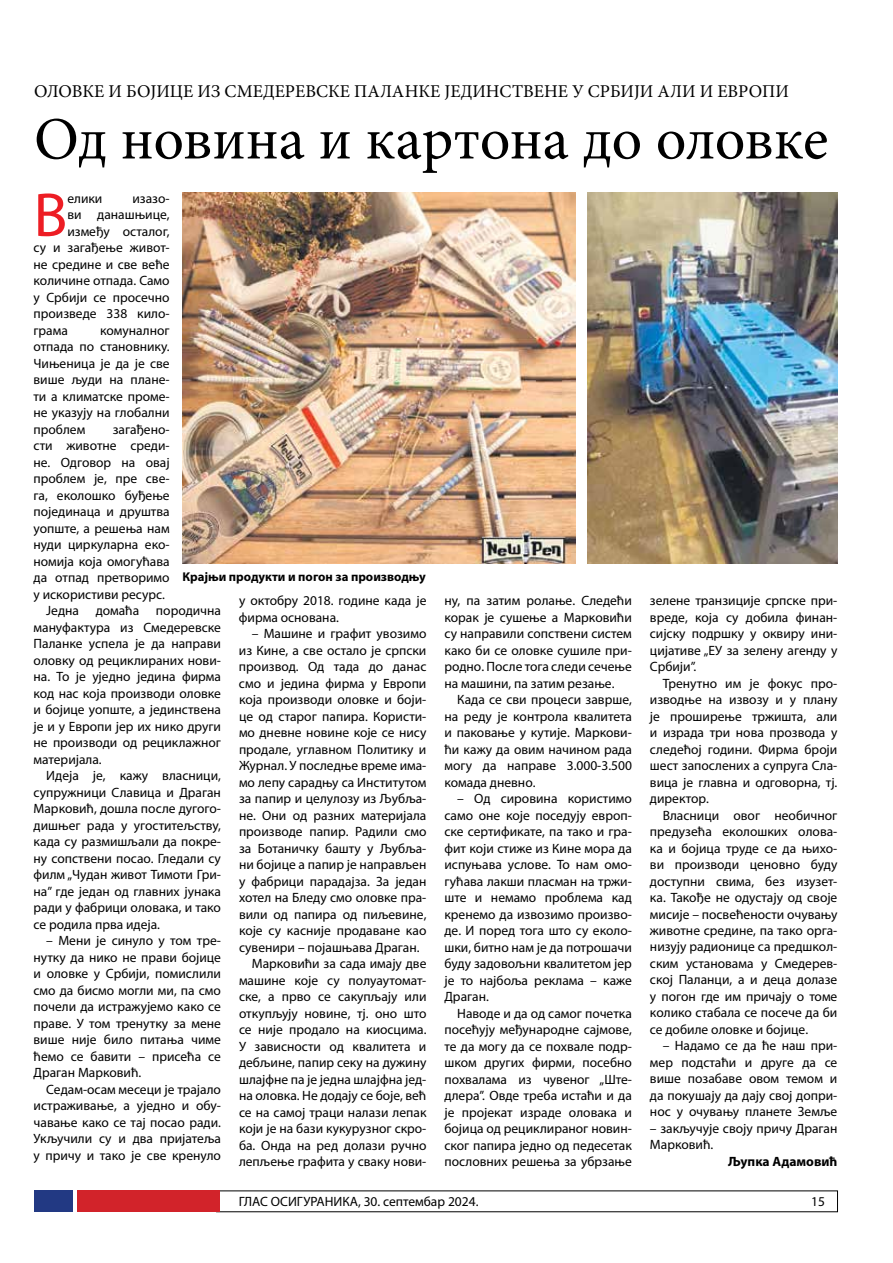
<style>
.page{position:relative;width:893px;height:1263px;background:#fff}
.page>*{position:absolute;margin:0;border:0;box-sizing:border-box;transform-origin:0 0}
.t1{font:62.4px "Myriad Pro";color:#ed1d24}
.t2{font:60px "Minion Pro";letter-spacing:-.005em;color:#000}
.t3{font:18px "Minion Pro";color:#000}
.t4{font:13.5px/16.5px "Myriad Pro";color:#000;text-align:justify}
.t5{font:700 13.5px "Myriad Pro";color:#000}
.t6{font:700 12.75px "Myriad Pro";color:#000}
</style>
<div class="page">
<div style="left:34px;top:1191px;width:38px;height:21px;background:#223983"></div>
<div style="left:77px;top:1191px;width:142px;height:21px;background:#d2232a"></div>
<img style="left:587px;top:193px;width:251px;height:370px">
<img style="left:182px;top:193px;width:393px;height:370px">
<h3 class="t3" style="left:34px;top:79px;width:756px">ОЛОВКЕ И БОЈИЦЕ ИЗ СМЕДЕРЕВСКЕ ПАЛАНКЕ ЈЕДИНСТВЕНЕ У СРБИЈИ АЛИ И ЕВРОПИ</h3>
<h2 class="t2" style="left:34px;top:99px;width:796px">Од новина и картона до оловке</h2>
<h1 class="t1" style="left:34px;top:176px;width:35px">В</h1>
<p class="t4" style="left:67px;top:190px;width:37px">елики</p>
<p class="t4" style="left:132px;top:190px;width:38px">изазо-</p>
<p class="t4" style="left:67px;top:206px;width:104px">ви данашњице,</p>
<p class="t4" style="left:67px;top:223px;width:104px">између осталог,</p>
<p class="t4" style="left:34px;top:239px;width:137px">су и загађење живот-</p>
<p class="t4" style="left:34px;top:256px;width:138px">не средине и све веће</p>
<p class="t4" style="left:34px;top:272px;width:138px">количине отпада. Само</p>
<p class="t4" style="left:34px;top:289px;width:138px">у Србији се просечно</p>
<p class="t4" style="left:34px;top:305px;width:137px">произведе 338 кило-</p>
<p class="t4" style="left:34px;top:322px;width:36px">грама</p>
<p class="t4" style="left:34px;top:322px;width:138px;text-indent:67px">комуналног отпада по становнику.<br>Чињеница је да је све више људи на плане&shy;ти а климатске проме&shy;не указују на глобални проблем</p>
<p class="t4" style="left:113px;top:421px;width:58px">загађено-</p>
<p class="t4" style="left:34px;top:437px;width:137px">сти животне среди-</p>
<p class="t4" style="left:34px;top:454px;width:138px">не. Одговор на овај</p>
<p class="t4" style="left:34px;top:470px;width:137px">проблем је, пре све-</p>
<p class="t4" style="left:34px;top:487px;width:138px">га, еколошко буђење</p>
<p class="t4" style="left:34px;top:503px;width:138px">појединаца и друштва</p>
<p class="t4" style="left:34px;top:520px;width:138px">уопште, а решења нам</p>
<p class="t4" style="left:34px;top:536px;width:137px">нуди циркуларна еко-</p>
<p class="t4" style="left:34px;top:553px;width:138px">номија која омогућава</p>
<p class="t4" style="left:34px;top:569px;width:138px">да отпад претворимо</p>
<p class="t4" style="left:34px;top:586px;width:133px">у искористиви ресурс.</p>
<p class="t4" style="left:46px;top:602px;width:176px">Једна домаћа породична</p>
<p class="t4" style="left:34px;top:619px;width:189px">мануфактура из Смедеревске</p>
<p class="t4" style="left:34px;top:635px;width:189px">Паланке успела је да направи</p>
<p class="t4" style="left:34px;top:652px;width:188px">оловку од рециклираних нови-</p>
<p class="t4" style="left:34px;top:668px;width:189px">на. То је уједно једина фирма</p>
<p class="t4" style="left:34px;top:685px;width:189px">код нас која производи оловке</p>
<p class="t4" style="left:34px;top:701px;width:189px">и бојице уопште, а јединствена</p>
<p class="t4" style="left:34px;top:718px;width:189px">је и у Европи јер их нико други</p>
<p class="t4" style="left:34px;top:734px;width:189px">не производи од рециклажног</p>
<p class="t4" style="left:34px;top:751px;width:70px">материјала.</p>
<p class="t4" style="left:46px;top:767px;width:176px">Идеја је, кажу власници,</p>
<p class="t4" style="left:34px;top:784px;width:189px">супружници Славица и Драган</p>
<p class="t4" style="left:34px;top:800px;width:188px">Марковић, дошла после дугого-</p>
<p class="t4" style="left:34px;top:817px;width:189px">дишњег рада у угоститељству,</p>
<p class="t4" style="left:34px;top:833px;width:188px">када су размишљали да покре-</p>
<p class="t4" style="left:34px;top:850px;width:189px">ну сопствени посао. Гледали су</p>
<p class="t4" style="left:34px;top:866px;width:188px">филм „Чудан живот Тимоти Гри-</p>
<p class="t4" style="left:34px;top:883px;width:189px">на” где један од главних јунака</p>
<p class="t4" style="left:34px;top:899px;width:189px">ради у фабрици оловака, и тако</p>
<p class="t4" style="left:34px;top:916px;width:128px">се родила прва идеја.</p>
<p class="t4" style="left:34px;top:932px;width:189px;text-indent:13px">– Мени је синуло у том тре&shy;нутку да нико не прави бојице и оловке у Србији, помислили смо да бисмо могли ми, па смо почели да истражујемо како се праве. У том тренутку за мене више није било питања чиме ћемо се бавити – присећа се Драган Марковић.</p>
<p class="t4" style="left:34px;top:1081px;width:189px;text-indent:13px">Седам-осам месеци је трајало истраживање, а уједно и обу&shy;чавање како се тај посао ради.<br>Укључили су и два пријатеља у причу и тако је све кренуло</p>
<p class="t6" style="left:182px;top:568px;width:245px">Крајњи продукти и погон за производњу</p>
<p class="t4" style="left:239px;top:592px;width:189px">у октобру 2018. године када је фирма основана.</p>
<p class="t4" style="left:252px;top:625px;width:176px">– Машине и графит увозимо</p>
<p class="t4" style="left:239px;top:642px;width:189px">из Кине, а све остало је српски</p>
<p class="t4" style="left:239px;top:658px;width:189px">производ. Од тада до данас</p>
<p class="t4" style="left:239px;top:675px;width:189px">смо и једина фирма у Европи</p>
<p class="t4" style="left:239px;top:691px;width:188px">која производи оловке и боји-</p>
<p class="t4" style="left:239px;top:708px;width:188px">це од старог папира. Користи-</p>
<p class="t4" style="left:239px;top:724px;width:189px">мо дневне новине које се нису</p>
<p class="t4" style="left:239px;top:741px;width:189px">продале, углавном Политику и</p>
<p class="t4" style="left:239px;top:757px;width:188px">Журнал. У последње време има-</p>
<p class="t4" style="left:239px;top:774px;width:189px">мо лепу сарадњу са Институтом</p>
<p class="t4" style="left:239px;top:790px;width:188px">за папир и целулозу из Љубља-</p>
<p class="t4" style="left:239px;top:807px;width:189px">не. Они од разних материјала</p>
<p class="t4" style="left:239px;top:823px;width:189px">производе папир. Радили смо</p>
<p class="t4" style="left:239px;top:840px;width:188px">за Ботаничку башту у Љубља-</p>
<p class="t4" style="left:239px;top:856px;width:189px">ни бојице а папир је направљен</p>
<p class="t4" style="left:239px;top:873px;width:189px">у фабрици парадајза. За један</p>
<p class="t4" style="left:239px;top:889px;width:188px">хотел на Бледу смо оловке пра-</p>
<p class="t4" style="left:239px;top:906px;width:189px">вили од папира од пиљевине,</p>
<p class="t4" style="left:239px;top:922px;width:189px">које су касније продаване као</p>
<p class="t4" style="left:239px;top:939px;width:182px">сувенири – појашњава Драган.</p>
<p class="t4" style="left:252px;top:955px;width:176px">Марковићи за сада имају две</p>
<p class="t4" style="left:239px;top:972px;width:188px">машине које су полуаутомат-</p>
<p class="t4" style="left:239px;top:988px;width:189px">ске, а прво се сакупљају или</p>
<p class="t4" style="left:239px;top:1005px;width:189px">откупљују новине, тј. оно што</p>
<p class="t4" style="left:239px;top:1021px;width:189px">се није продало на киосцима.</p>
<p class="t4" style="left:239px;top:1038px;width:189px">У зависности од квалитета и</p>
<p class="t4" style="left:239px;top:1054px;width:189px">дебљине, папир секу на дужину</p>
<p class="t4" style="left:239px;top:1071px;width:188px">шлајфне па је једна шлајфна јед-</p>
<p class="t4" style="left:239px;top:1087px;width:189px">на оловка. Не додају се боје, већ</p>
<p class="t4" style="left:239px;top:1104px;width:189px">се на самој траци налази лепак</p>
<p class="t4" style="left:239px;top:1120px;width:188px">који је на бази кукурузног скро-</p>
<p class="t4" style="left:239px;top:1137px;width:189px">ба. Онда на ред долази ручно</p>
<p class="t4" style="left:239px;top:1153px;width:188px">лепљење графита у сваку нови-</p>
<p class="t4" style="left:444px;top:592px;width:189px">ну, па затим ролање. Следећи корак је сушење а Марковићи су направили сопствени систем како би се оловке сушиле при&shy;родно. После тога следи сечење на машини, па затим резање.</p>
<p class="t4" style="left:444px;top:691px;width:189px;text-indent:13px">Када се сви процеси заврше, на реду је контрола квалитета и паковање у кутије. Маркови&shy;ћи кажу да овим начином рада могу да направе 3.000-3.500 комада дневно.</p>
<p class="t4" style="left:444px;top:790px;width:189px;text-indent:13px">– Од сировина користимо само оне које поседују европ&shy;ске сертификате, па тако и гра&shy;фит који стиже из Кине мора да испуњава услове. То нам омо&shy;гућава лакши пласман на тржи&shy;ште и немамо проблема кад кренемо да извозимо произво&shy;де. И поред тога што су еколо&shy;шки, битно нам је да потрошачи буду задовољни квалитетом јер је то најбоља реклама – каже Драган.</p>
<p class="t4" style="left:444px;top:1004px;width:189px;text-indent:13px">Наводе и да од самог почетка посећују међународне сајмове, те да могу да се похвале подр&shy;шком других фирми, посебно похвалама из чувеног „Ште&shy;длера”. Овде треба истаћи и да је пројекат израде оловака и бојица од рециклираног новин&shy;ског папира једно од педесетак пословних решења за убрзање</p>
<p class="t4" style="left:650px;top:592px;width:189px">зелене транзиције српске при&shy;вреде, која су добила финан&shy;сијску подршку у оквиру ини&shy;цијативе „ЕУ за зелену агенду у Србији”.</p>
<p class="t4" style="left:650px;top:674px;width:189px;text-indent:13px">Тренутно им је фокус про&shy;изводње на извозу и у плану је проширење тржишта, али и израда три нова прозвода у следећој години. Фирма броји шест запослених а супруга Сла&shy;вица је главна и одговорна, тј. директор.</p>
<p class="t4" style="left:650px;top:806px;width:189px;text-indent:13px">Власници овог необичног предузећа еколошких олова&shy;ка и бојица труде се да њихо&shy;ви производи ценовно буду доступни свима, без изузет&shy;ка. Такође не одустају од своје мисије – посвећености очувању животне средине, па тако орга&shy;низују радионице са предшкол&shy;ским установама у Смедерев&shy;ској Паланци, а и деца долазе у погон где им причају о томе колико стабала се посече да би се добиле оловке и бојице.</p>
<p class="t4" style="left:650px;top:1037px;width:189px;text-indent:13px">– Надамо се да ће наш при&shy;мер подстаћи и друге да се више позабаве овом темом и да покушају да дају свој допри&shy;нос у очувању планете Земље</p>
<p class="t4" style="left:650px;top:1120px;width:189px">– закључује своју причу Драган<br>Марковић.</p>
<p class="t5" style="left:728px;top:1152px;width:111px">Љупка Адамовић</p>
<p class="t4" style="left:239px;top:1193px;width:241px">ГЛАС ОСИГУРАНИКА, 30. септембар 2024.</p>
<p class="t4" style="left:811px;top:1193px;width:15px">15</p>
</div>
